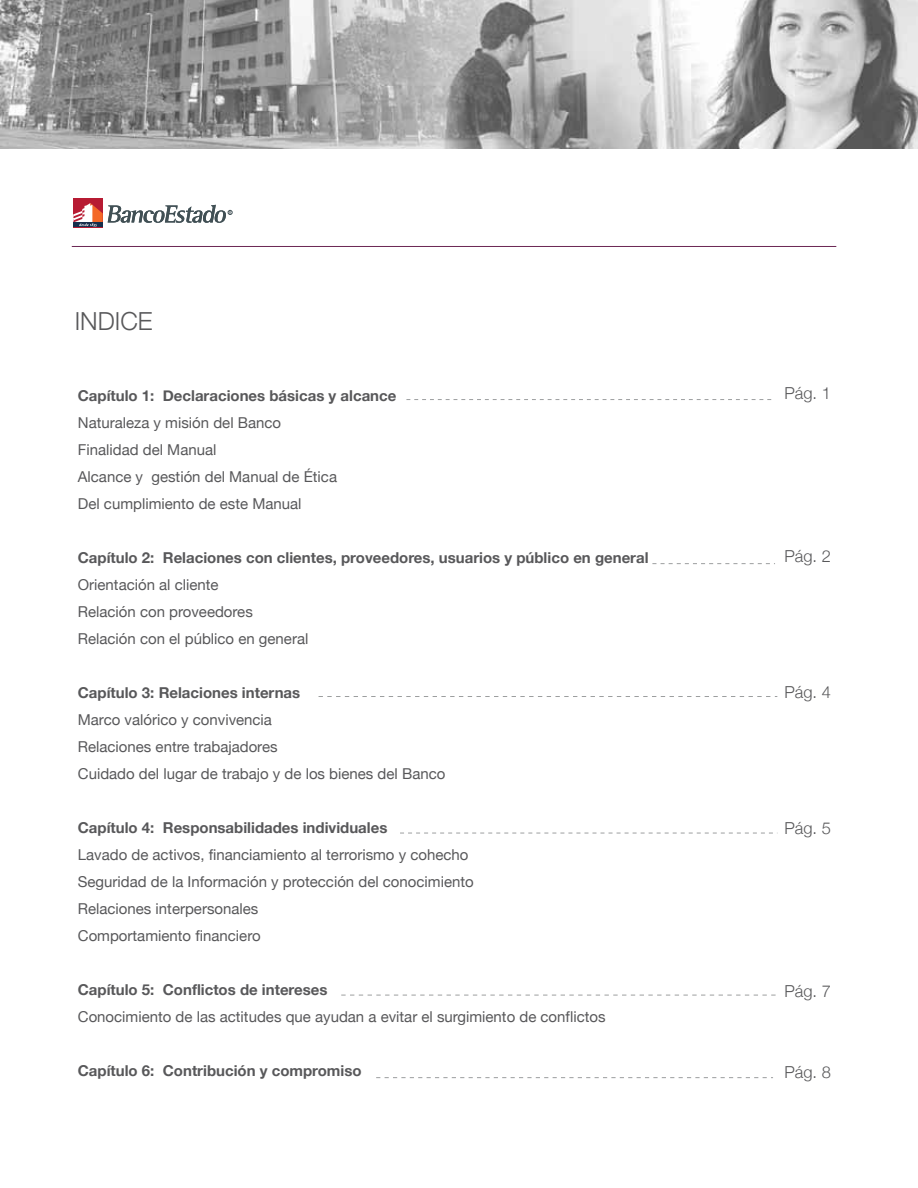
<style>
.page{position:relative;width:918px;height:1188px;background:#fff}
.page>*{position:absolute;margin:0;border:0;box-sizing:border-box;transform-origin:0 0}
.t1{font:300 24.9px "Helvetica Neue";color:#58585a}
.t2{font:300 16.5px "Helvetica Neue";color:#58585a}
.t3{font:15px/27px "Helvetica Neue";color:#58585a}
.t4{font:700 15px "Helvetica Neue";color:#58585a}
</style>
<div class="page">
<div style="left:73px;top:198px;width:30px;height:29px;background:#b71b33"></div>
<svg style="left:73px;top:203px;width:159px;height:24px"></svg>
<svg style="left:406px;top:399px;width:366px;height:1px"></svg>
<svg style="left:319px;top:696px;width:458px;height:1px"></svg>
<svg style="left:400px;top:833px;width:373px;height:1px"></svg>
<svg style="left:341px;top:995px;width:435px;height:1px"></svg>
<svg style="left:376px;top:1077px;width:397px;height:1px"></svg>
<svg style="left:652px;top:563px;width:123px;height:1px"></svg>
<img style="left:0;top:0;width:918px;height:149px">
<hr style="left:72px;top:246px;width:764px;height:1px;background:#6b2754">
<h1 class="t1" style="left:75px;top:306px;width:79px">INDICE</h1>
<p class="t4" style="left:78px;top:387px;width:320px">Capítulo 1: Declaraciones básicas y alcance</p>
<p class="t3" style="left:78px;top:409px;width:261px">Naturaleza y misión del Banco<br>Finalidad del Manual<br>Alcance y gestión del Manual de Ética<br>Del cumplimiento de este Manual</p>
<p class="t4" style="left:78px;top:549px;width:572px">Capítulo 2: Relaciones con clientes, proveedores, usuarios y público en general</p>
<p class="t3" style="left:78px;top:571px;width:232px">Orientación al cliente<br>Relación con proveedores<br>Relación con el público en general</p>
<p class="t4" style="left:78px;top:684px;width:224px">Capítulo 3: Relaciones internas</p>
<p class="t3" style="left:78px;top:706px;width:369px">Marco valórico y convivencia<br>Relaciones entre trabajadores<br>Cuidado del lugar de trabajo y de los bienes del Banco</p>
<p class="t4" style="left:78px;top:819px;width:311px">Capítulo 4: Responsabilidades individuales</p>
<p class="t3" style="left:78px;top:841px;width:397px">Lavado de activos, financiamiento al terrorismo y cohecho Seguridad de la Información y protección del conocimiento Relaciones interpersonales<br>Comportamiento financiero</p>
<p class="t4" style="left:78px;top:981px;width:251px">Capítulo 5: Conflictos de intereses</p>
<p class="t3" style="left:78px;top:1003px;width:529px">Conocimiento de las actitudes que ayudan a evitar el surgimiento de conflictos</p>
<p class="t4" style="left:78px;top:1062px;width:285px">Capítulo 6: Contribución y compromiso</p>
<p class="t2" style="left:784px;top:384px;width:48px">Pág. 1</p>
<p class="t2" style="left:784px;top:546px;width:48px">Pág. 2</p>
<p class="t2" style="left:784px;top:682px;width:48px">Pág. 4</p>
<p class="t2" style="left:784px;top:818px;width:48px">Pág. 5</p>
<p class="t2" style="left:784px;top:981px;width:48px">Pág. 7</p>
<p class="t2" style="left:784px;top:1062px;width:48px">Pág. 8</p>
</div>
